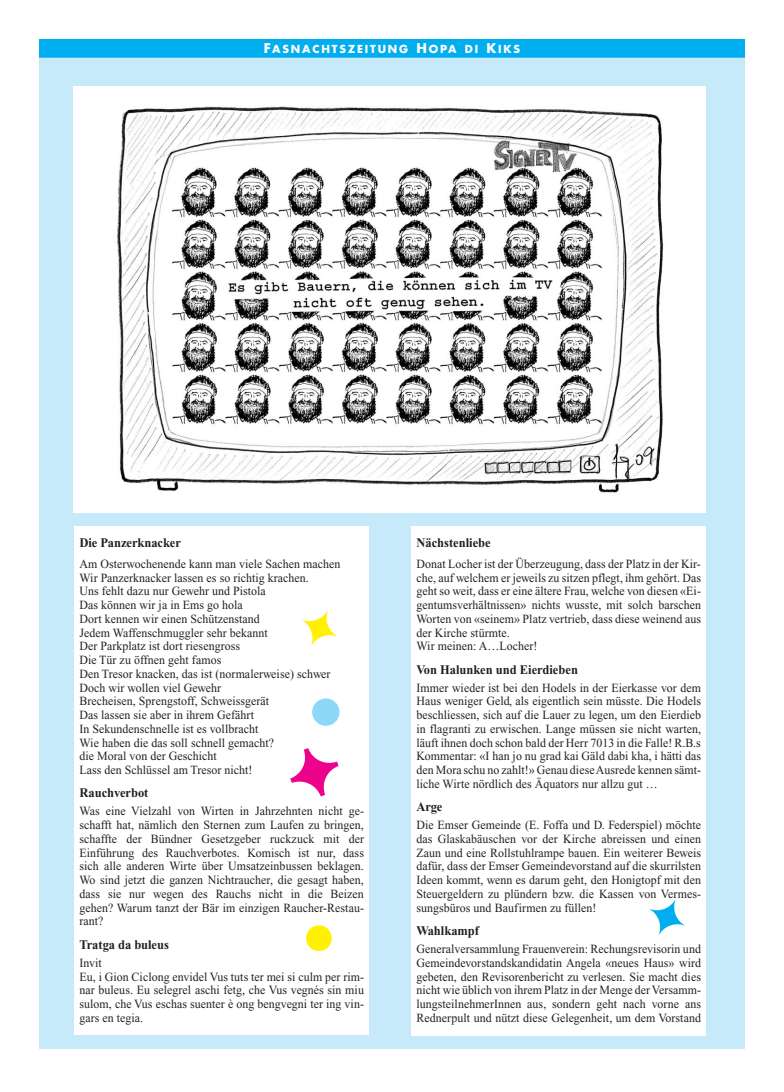
<style>
.page{position:relative;width:784px;height:1092px;background:#fff}
.page>*{position:absolute;margin:0;border:0;box-sizing:border-box;transform-origin:0 0}
.t1{font:700 13.12px "Times New Roman";color:#231f20;scale:.95 1}
.t2{font:12.5px/13.8px "Times New Roman";letter-spacing:.005em;color:#231f20;text-align:justify;scale:.95 1}
.t3{font:700 10.75px "Futura";letter-spacing:.165em;color:#fff}
.s1{font-size:13.12px}
</style>
<div class="page">
<div style="left:39px;top:58px;width:705px;height:991px;background:#c6eafa"></div>
<div style="left:74px;top:526px;width:295px;height:509px;background:#fff"></div>
<div style="left:411px;top:526px;width:294px;height:509px;background:#fff"></div>
<div style="left:39px;top:39px;width:705px;height:19px;background:#00aeef"></div>
<svg style="left:647px;top:897px;width:39px;height:39px"></svg>
<div style="left:306px;top:925px;width:25px;height:25px;background:#fff101;border-radius:50%"></div>
<svg style="left:300px;top:608px;width:38px;height:39px"></svg>
<svg style="left:290px;top:748px;width:48px;height:48px"></svg>
<div style="left:74px;top:86px;width:631px;height:426px;background:#fff"></div>
<img style="left:117px;top:106px;width:547px;height:387px">
<div style="left:312px;top:698px;width:27px;height:27px;background:#8dd7f7;border-radius:50%"></div>
<p class="t3" style="left:264px;top:44px;width:257px"><span class="s1">F</span>ASNACHTSZEITUNG <span class="s1">H</span>OPA DI <span class="s1">K</span>IKS</p>
<p class="t1" style="left:79px;top:538px;width:108px">Die Panzerknacker</p>
<p class="t2" style="left:79px;top:558px;width:276px;text-align:left">Am Osterwochenende kann man viele Sachen machen Wir Panzerknacker lassen es so richtig krachen.<br>Uns fehlt dazu nur Gewehr und Pistola<br>Das können wir ja in Ems go hola<br>Dort kennen wir einen Schützenstand<br>Jedem Waffenschmuggler sehr bekannt<br>Der Parkplatz ist dort riesengross<br>Die Tür zu öffnen geht famos<br>Den Tresor knacken, das ist (normalerweise) schwer Doch wir wollen viel Gewehr<br>Brecheisen, Sprengstoff, Schweissgerät<br>Das lassen sie aber in ihrem Gefährt<br>In Sekundenschnelle ist es vollbracht<br>Wie haben die das soll schnell gemacht?<br>die Moral von der Geschicht<br>Lass den Schlüssel am Tresor nicht!</p>
<p class="t1" style="left:79px;top:788px;width:74px">Rauchverbot</p>
<p class="t2" style="left:79px;top:805px;width:301px">Was eine Vielzahl von Wirten in Jahrzehnten nicht ge&shy;schafft hat, nämlich den Sternen zum Laufen zu bringen, schaffte der Bündner Gesetzgeber ruckzuck mit der Einführung des Rauchverbotes. Komisch ist nur, dass sich alle anderen Wirte über Umsatzeinbussen beklagen.<br>Wo sind jetzt die ganzen Nichtraucher, die gesagt haben, dass sie nur wegen des Rauchs nicht in die Beizen gehen? Warum tanzt der Bär im einzigen Raucher-Restau&shy;rant?</p>
<p class="t1" style="left:79px;top:940px;width:95px">Tratga da buleus</p>
<p class="t2" style="left:79px;top:956px;width:301px;text-align:left">Invit<br>Eu, i Gion Ciclong envidel Vus tuts ter mei si culm per rim&shy;nar buleus. Eu selegrel aschi fetg, che Vus vegnés sin miu sulom, che Vus eschas suenter è ong bengvegni ter ing vin&shy;gars en tegia.</p>
<p class="t1" style="left:416px;top:538px;width:80px">Nächstenliebe</p>
<p class="t2" style="left:416px;top:558px;width:301px;text-align:left">Donat Locher ist der Überzeugung, dass der Platz in der Kir&shy;che, auf welchem er jeweils zu sitzen pflegt, ihm gehört. Das geht so weit, dass er eine ältere Frau, welche von diesen «Ei&shy;gentumsverhältnissen» nichts wusste, mit solch barschen Worten von «seinem» Platz vertrieb, dass diese weinend aus der Kirche stürmte.<br>Wir meinen: A…Locher!</p>
<p class="t1" style="left:416px;top:665px;width:171px">Von Halunken und Eierdieben</p>
<p class="t2" style="left:416px;top:681px;width:301px">Immer wieder ist bei den Hodels in der Eierkasse vor dem Haus weniger Geld, als eigentlich sein müsste. Die Hodels beschliessen, sich auf die Lauer zu legen, um den Eierdieb in flagranti zu erwischen. Lange müssen sie nicht warten, läuft ihnen doch schon bald der Herr 7013 in die Falle! R.B.s Kommentar: «I han jo nu grad kai Gäld dabi kha, i hätti das den Mora schu no zahlt!» Genau diese Ausrede kennen sämt&shy;liche Wirte nördlich des Äquators nur allzu gut …</p>
<p class="t1" style="left:416px;top:802px;width:29px">Arge</p>
<p class="t2" style="left:416px;top:819px;width:301px">Die Emser Gemeinde (E. Foffa und D. Federspiel) möchte das Glaskabäuschen vor der Kirche abreissen und einen Zaun und eine Rollstuhlrampe bauen. Ein weiterer Beweis dafür, dass der Emser Gemeindevorstand auf die skurrilsten Ideen kommt, wenn es darum geht, den Honigtopf mit den Steuergeldern zu plündern bzw. die Kassen von Vermes&shy;sungsbüros und Baufirmen zu füllen!</p>
<p class="t1" style="left:416px;top:926px;width:67px">Wahlkampf</p>
<p class="t2" style="left:416px;top:943px;width:301px">Generalversammlung Frauenverein: Rechungsrevisorin und Gemeindevorstandskandidatin Angela «neues Haus» wird gebeten, den Revisorenbericht zu verlesen. Sie macht dies nicht wie üblich von ihrem Platz in der Menge der Versamm&shy;lungsteilnehmerInnen aus, sondern geht nach vorne ans Rednerpult und nützt diese Gelegenheit, um dem Vorstand</p>
</div>
